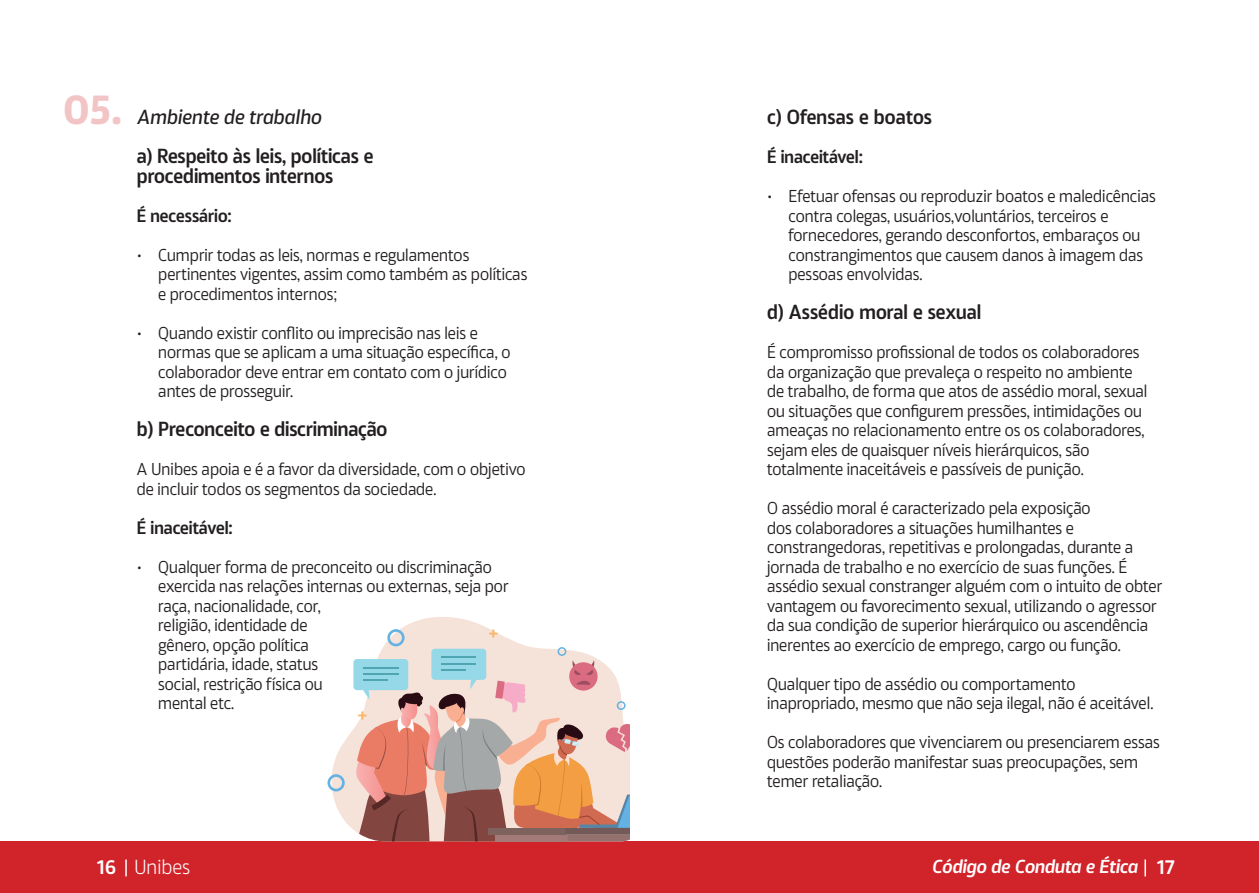
<style>
.page{position:relative;width:1259px;height:893px;background:#fff}
.page>*{position:absolute;margin:0;border:0;box-sizing:border-box;transform-origin:0 0}
.Títulos_Gerais{font:600 19.5px "Akwe Pro";letter-spacing:-.04em;color:#231f20}
.Títulos_Gerais-2{font:italic 500 19.5px "Akwe Pro";letter-spacing:-.02em;color:#231f20}
.t1{font:300 19.5px "Akwe Pro";letter-spacing:-.03em;color:#fff}
.t2{font:italic 600 18px "Akwe Pro";letter-spacing:-.035em;color:#fff}
.t3{font:600 17.25px "Akwe Pro";letter-spacing:-.04em;color:#231f20}
.t4{font:16.5px/19.5px "Akwe Pro";letter-spacing:-.04em;color:#231f20}
.s1{font-weight:700;font-style:normal;font-size:40.5px;color:#d0232a}
.s2{font-weight:600}
.s3{font-style:normal;font-size:19.5px}
</style>
<div class="page">
<div style="left:627px;top:841px;width:632px;height:52px;background:#d1232a"></div>
<svg style="left:1144px;top:859px;width:2px;height:17px"></svg>
<div style="left:0;top:841px;width:629px;height:52px;background:#d1232a"></div>
<svg style="left:125px;top:859px;width:2px;height:17px"></svg>
<svg style="left:332px;top:617px;width:157px;height:212px"></svg>
<svg style="left:327px;top:774px;width:18px;height:17px"></svg>
<svg style="left:353px;top:629px;width:276px;height:212px;background:#d4b4a9"></svg>
<p class="Títulos_Gerais-2" style="left:62px;top:102px;width:262px"><span class="s1">05.</span> Ambiente de trabalho</p>
<p class="Títulos_Gerais" style="left:137px;top:141px;width:238px">a) Respeito às leis, políticas e</p>
<p class="Títulos_Gerais" style="left:137px;top:160px;width:198px">procedimentos internos</p>
<p class="t3" style="left:137px;top:202px;width:97px">É necessário:</p>
<p class="t4" style="left:158px;top:244px;width:371px;text-indent:-21px">• Cumprir todas as leis, normas e regulamentos pertinentes vigentes, assim como também as políticas e procedimentos internos;</p>
<p class="t4" style="left:158px;top:322px;width:354px;text-indent:-21px">• Quando existir conflito ou imprecisão nas leis e normas que se aplicam a uma situação específica, o colaborador deve entrar em contato com o jurídico antes de prosseguir.</p>
<p class="Títulos_Gerais" style="left:137px;top:414px;width:253px">b) Preconceito e discriminação</p>
<p class="t4" style="left:137px;top:458px;width:391px">A Unibes apoia e é a favor da diversidade, com o objetivo de incluir todos os segmentos da sociedade.</p>
<p class="t3" style="left:137px;top:514px;width:98px">É inaceitável:</p>
<p class="t4" style="left:158px;top:556px;width:352px;text-indent:-21px">• Qualquer forma de preconceito ou discriminação exercida nas relações internas ou externas, seja por raça, nacionalidade, cor,<br>religião, identidade de<br>gênero, opção política<br>partidária, idade, status<br>social, restrição física ou<br>mental etc.</p>
<p class="Títulos_Gerais" style="left:767px;top:102px;width:167px">c) Ofensas e boatos</p>
<p class="t3" style="left:767px;top:143px;width:98px">É inaceitável:</p>
<p class="t4" style="left:788px;top:185px;width:370px;text-indent:-21px">• Efetuar ofensas ou reproduzir boatos e maledicências contra colegas, usuários,voluntários, terceiros e fornecedores, gerando desconfortos, embaraços ou constrangimentos que causem danos à imagem das pessoas envolvidas.</p>
<p class="Títulos_Gerais" style="left:767px;top:297px;width:216px">d) Assédio moral e sexual</p>
<p class="t4" style="left:767px;top:341px;width:382px">É compromisso profissional de todos os colaboradores da organização que prevaleça o respeito no ambiente de trabalho, de forma que atos de assédio moral, sexual ou situações que configurem pressões, intimidações ou ameaças no relacionamento entre os os colaboradores, sejam eles de quaisquer níveis hierárquicos, são totalmente inaceitáveis e passíveis de punição.</p>
<p class="t4" style="left:767px;top:497px;width:397px">O assédio moral é caracterizado pela exposição<br>dos colaboradores a situações humilhantes e constrangedoras, repetitivas e prolongadas, durante a jornada de trabalho e no exercício de suas funções. É assédio sexual constranger alguém com o intuito de obter vantagem ou favorecimento sexual, utilizando o agressor da sua condição de superior hierárquico ou ascendência inerentes ao exercício de emprego, cargo ou função.</p>
<p class="t4" style="left:767px;top:673px;width:388px">Qualquer tipo de assédio ou comportamento inapropriado, mesmo que não seja ilegal, não é aceitável.</p>
<p class="t4" style="left:767px;top:731px;width:395px">Os colaboradores que vivenciarem ou presenciarem essas questões poderão manifestar suas preocupações, sem temer retaliação.</p>
<p class="t1" style="left:97px;top:853px;width:96px"><span class="s2">16</span> Unibes</p>
<p class="t2" style="left:932px;top:852px;width:244px">Código de Conduta e Ética <span class="s3">17</span></p>
</div>
